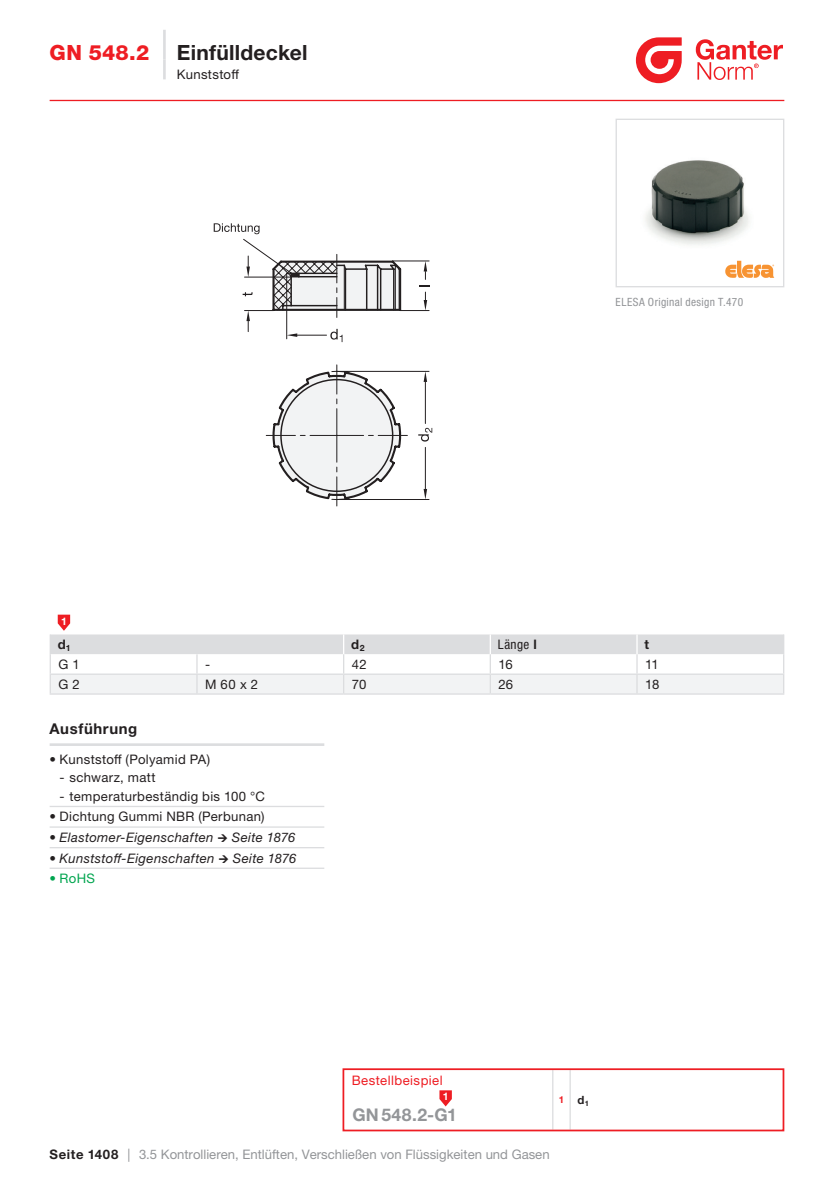
<style>
.page{position:relative;width:834px;height:1181px;background:#fff}
.page>*{position:absolute;margin:0;border:0;box-sizing:border-box;transform-origin:0 0}
.t1{font:700 21px "Helvetica Neue LTW1 G";letter-spacing:.01em;color:#231f20}
.t2{font:800 21px "Helvetica Neue LT Pro";color:#ee1d23}
.t3{font:700 17.5px "Helvetica Neue LTW1 G";letter-spacing:.02em;color:#939598}
.t4{font:700 14.88px "Helvetica Neue LTW1 G";letter-spacing:.045em;color:#231f20}
.t5{font:13.12px "Helvetica Neue LTW1 G";letter-spacing:.025em;color:#231f20}
.t6{font:13.12px "Helvetica Neue LT Pro";color:#939598}
.t7{font:italic 13.12px "Helvetica Neue LTW1 G";letter-spacing:.03em;color:#231f20}
.t8{font:13.12px "Helvetica Neue LTW1 G";letter-spacing:.035em;color:#ee1d23}
.t9{font:condensed 13.12px "Helvetica Neue LT Pro";letter-spacing:.03em;color:#231f20}
.t10{font:700 13.12px "Helvetica Neue LTW1 G";color:#231f20}
.t11{font:13.12px "Helvetica Neue LTW1 G";color:#00a54f}
.t12{font:condensed 11.38px "Helvetica Neue LT Pro";letter-spacing:.03em;color:#939598}
.t13{font:700 10.5px "Helvetica Neue LTW1 G";color:#fff}
.t14{font:700 9.62px "Helvetica Neue LTW1 G";color:#ee1d23}
.s1{font-family:"Helvetica Neue LTW1 G";font-weight:700;font-stretch:normal}
.s2{font-family:"Helvetica Neue LT Pro"}
.s3{font-size:11.38px;color:#231f20}
.s4{font-family:"Helvetica Neue LTW1 G";font-weight:700;color:#231f20}
.s5{font-family:"Helvetica Neue LTW1 G"}
</style>
<div class="page">
<hr style="left:50px;top:100px;width:734px;height:1px;background:#ee1d23">
<svg style="left:635px;top:37px;width:46px;height:46px"></svg>
<svg style="left:695px;top:39px;width:87px;height:41px"></svg>
<svg style="left:408px;top:260px;width:22px;height:240px"></svg>
<svg style="left:214px;top:223px;width:45px;height:11px"></svg>
<svg style="left:418px;top:428px;width:14px;height:13px"></svg>
<svg style="left:242px;top:238px;width:166px;height:269px"></svg>
<svg style="left:270px;top:259px;width:133px;height:242px"></svg>
<svg style="left:50px;top:614px;width:734px;height:80px"></svg>
<hr style="left:163px;top:30px;width:3px;height:30px;background:#dcdddf">
<hr style="left:163px;top:60px;width:3px;height:19px;background:#dcdddf">
<hr style="left:552px;top:1070px;width:1px;height:59px;background:#dcdddf">
<hr style="left:569px;top:1070px;width:1px;height:59px;background:#dcdddf">
<div style="left:342px;top:1068px;width:442px;height:63px;border:2px solid #ee1d23"></div>
<svg style="left:439px;top:1090px;width:13px;height:16px"></svg>
<img style="left:645px;top:160px;width:130px;height:118px">
<div style="left:615px;top:119px;width:169px;height:168px;border:1px solid #dcdddf"></div>
<svg style="left:725px;top:261px;width:49px;height:17px"></svg>
<hr style="left:50px;top:806px;width:274px;height:1px;background:#dcdddf">
<hr style="left:50px;top:826px;width:274px;height:1px;background:#dcdddf">
<hr style="left:50px;top:847px;width:274px;height:1px;background:#dcdddf">
<hr style="left:50px;top:867px;width:274px;height:2px;background:#dcdddf">
<hr style="left:50px;top:743px;width:274px;height:3px;background:#dcdddf">
<h1 class="t2" style="left:50px;top:40px;width:101px">GN 548.2</h1>
<h1 class="t1" style="left:177px;top:39px;width:132px">Einfülldeckel</h1>
<p class="t5" style="left:177px;top:67px;width:64px">Kunststoff</p>
<p class="t12" style="left:615px;top:295px;width:129px">ELESA Original design T.470</p>
<p class="t13" style="left:61px;top:614px;width:7px">1</p>
<p class="t10" style="left:58px;top:636px;width:15px">d<sub>1</sub></p>
<p class="t10" style="left:351px;top:636px;width:15px">d<sub>2</sub></p>
<p class="t9" style="left:497px;top:636px;width:41px">Länge <span class="s1">l</span></p>
<p class="t10" style="left:644px;top:636px;width:6px">t</p>
<p class="t5" style="left:58px;top:656px;width:23px">G 1</p>
<p class="t5" style="left:205px;top:656px;width:7px">-</p>
<p class="t5" style="left:351px;top:656px;width:16px">42</p>
<p class="t5" style="left:498px;top:656px;width:16px">16</p>
<p class="t5" style="left:645px;top:656px;width:15px">11</p>
<p class="t5" style="left:58px;top:676px;width:23px">G 2</p>
<p class="t5" style="left:205px;top:676px;width:55px">M 60 x 2</p>
<p class="t5" style="left:351px;top:676px;width:16px">70</p>
<p class="t5" style="left:498px;top:676px;width:16px">26</p>
<p class="t5" style="left:645px;top:676px;width:16px">18</p>
<p class="t4" style="left:50px;top:720px;width:89px">Ausführung</p>
<p class="t5" style="left:50px;top:751px;width:162px">• Kunststoff (Polyamid PA)</p>
<p class="t5" style="left:60px;top:769px;width:97px"><span class="s2">-</span> schwarz, matt</p>
<p class="t5" style="left:60px;top:788px;width:207px"><span class="s2">-</span> temperaturbeständig bis 100 °C</p>
<p class="t5" style="left:50px;top:808px;width:216px">• Dichtung Gummi NBR (Perbunan)</p>
<p class="t7" style="left:50px;top:829px;width:247px">• Elastomer-Eigenschaften → Seite 1876</p>
<p class="t7" style="left:50px;top:850px;width:248px">• Kunststoff-Eigenschaften → Seite 1876</p>
<p class="t11" style="left:50px;top:870px;width:47px">• RoHS</p>
<p class="t8" style="left:351px;top:1072px;width:92px">Bestellbeispiel</p>
<p class="t13" style="left:442px;top:1090px;width:7px">1</p>
<h2 class="t3" style="left:352px;top:1104px;width:106px">GN 548.2-G1</h2>
<p class="t14" style="left:558px;top:1094px;width:32px">1 <span class="s3">d</span><sub>1</sub></p>
<p class="t6" style="left:50px;top:1147px;width:501px"><span class="s4">Seite 1408</span> <span class="s5">|</span> 3.5 Kontrollieren, Entlüften, Verschließen von Flüssigkeiten und Gasen</p>
</div>
